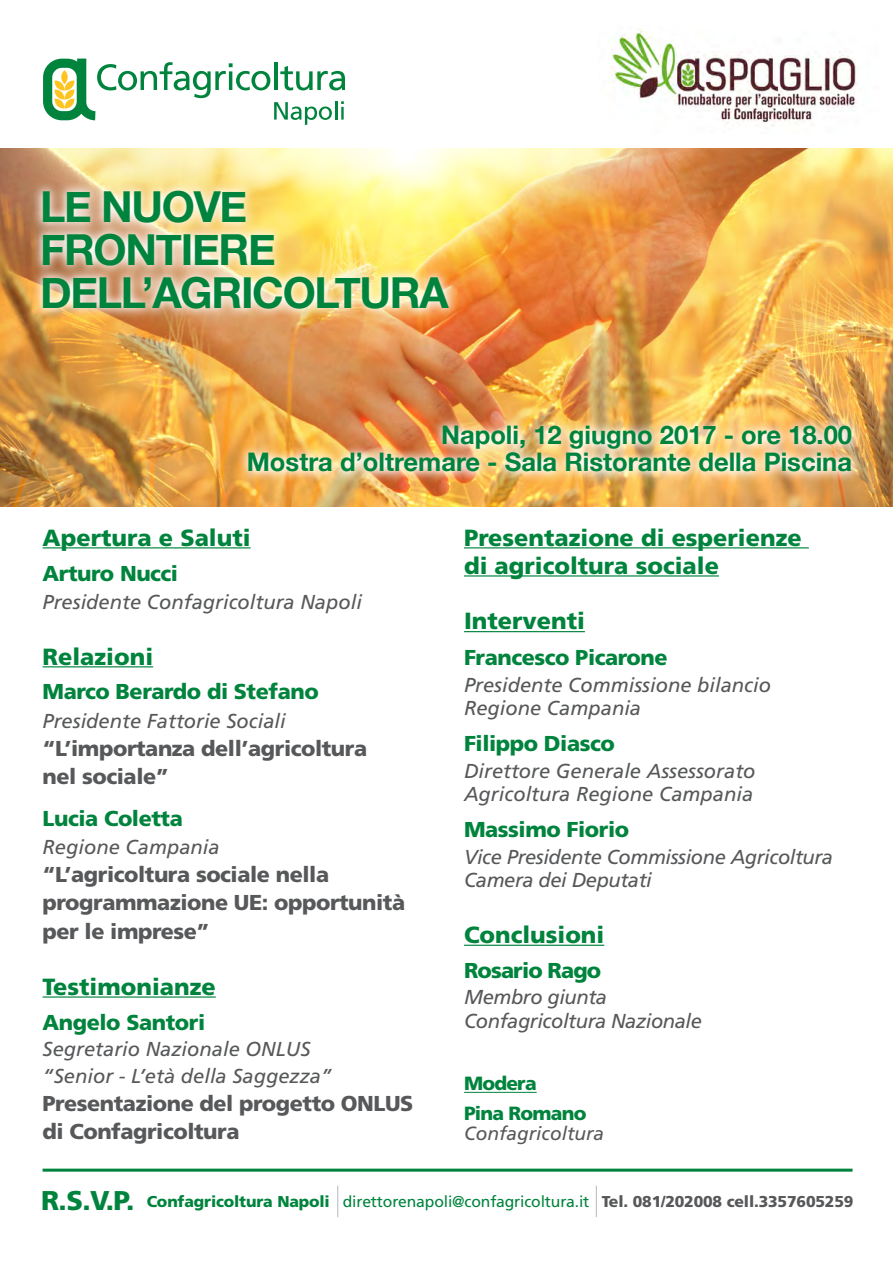
<style>
.page{position:relative;width:893px;height:1263px;background:#fff}
.page>*{position:absolute;margin:0;border:0;box-sizing:border-box;transform-origin:0 0}
.t1{font:700 42.75px "Helvetica Neue";letter-spacing:-.03em;color:#00843d}
.t2{font:900 27.15px "Frutiger LT Std";color:#00843d}
.t3{font:700 25.5px "Helvetica Neue";color:#00843d}
.t4{font:900 23.4px "Frutiger LT Std";color:#00843d}
.t5{font:900 21.6px "Frutiger LT Std";letter-spacing:-.02em;color:#57585a}
.t6{font:900 21.6px "Frutiger LT Std";letter-spacing:-.02em;color:#00843d}
.t7{font:900 21.6px "Frutiger LT Std";letter-spacing:-.04em;color:#00843d}
.t8{font:italic 20.1px "Frutiger LT Std";color:#57585a}
.t9{font:italic 20.1px "Frutiger LT Std";letter-spacing:-.02em;color:#57585a}
.t10{font:900 19.05px "Frutiger LT Std";letter-spacing:-.04em;color:#00843d}
.t11{font:italic 19.05px "Frutiger LT Std";color:#57585a}
.t12{font:15.75px "Frutiger LT Std";letter-spacing:-.01em;color:#00843d}
.s1{font-weight:900}
.s2{font-weight:900;color:#57585a}
</style>
<div class="page">
<img style="left:0;top:148px;width:893px;height:359px">
<img style="left:611px;top:28px;width:247px;height:98px">
<div style="left:43px;top:59px;width:43px;height:61px;border:9px solid #00843d;border-radius:14px"></div>
<svg style="left:55px;top:58px;width:290px;height:67px"></svg>
<svg style="left:43px;top:1168px;width:809px;height:4px;background:#3fa26c"></svg>
<img style="left:31px;top:180px;width:832px;height:303px">
<hr style="left:43px;top:547px;width:208px;height:1px;background:#00843d">
<hr style="left:43px;top:666px;width:110px;height:1px;background:#00843d">
<hr style="left:43px;top:996px;width:173px;height:2px;background:#00843d">
<hr style="left:464px;top:547px;width:345px;height:1px;background:#00843d">
<hr style="left:464px;top:575px;width:255px;height:1px;background:#00843d">
<hr style="left:464px;top:631px;width:121px;height:1px;background:#00843d">
<hr style="left:464px;top:945px;width:140px;height:1px;background:#00843d">
<hr style="left:464px;top:1092px;width:73px;height:1px;background:#00843d">
<hr style="left:337px;top:1185px;width:1px;height:32px;background:#babbbe">
<hr style="left:596px;top:1185px;width:1px;height:32px;background:#babbbe">
<p class="t1" style="left:40px;top:174px;width:209px">LE NUOVE</p>
<p class="t1" style="left:40px;top:216px;width:237px">FRONTIERE</p>
<p class="t1" style="left:40px;top:259px;width:410px">DELL’AGRICOLTURA</p>
<p class="t3" style="left:441px;top:415px;width:412px">Napoli, 12 giugno 2017 - ore 18.00</p>
<p class="t3" style="left:247px;top:442px;width:607px">Mostra d’oltremare - Sala Ristorante della Piscina</p>
<p class="t4" style="left:43px;top:523px;width:209px">Apertura e Saluti</p>
<p class="t6" style="left:43px;top:560px;width:137px">Arturo Nucci</p>
<p class="t8" style="left:43px;top:590px;width:321px">Presidente Confagricoltura Napoli</p>
<p class="t4" style="left:43px;top:642px;width:112px">Relazioni</p>
<p class="t6" style="left:43px;top:679px;width:278px">Marco Berardo di Stefano</p>
<p class="t8" style="left:43px;top:709px;width:245px">Presidente Fattorie Sociali</p>
<p class="t5" style="left:43px;top:735px;width:326px">“L’importanza dell’agricoltura</p>
<p class="t5" style="left:43px;top:764px;width:128px">nel sociale”</p>
<p class="t6" style="left:43px;top:805px;width:142px">Lucia Coletta</p>
<p class="t8" style="left:43px;top:835px;width:179px">Regione Campania</p>
<p class="t5" style="left:43px;top:861px;width:288px">“L’agricoltura sociale nella</p>
<p class="t5" style="left:43px;top:890px;width:364px">programmazione UE: opportunità</p>
<p class="t5" style="left:43px;top:918px;width:169px">per le imprese”</p>
<p class="t4" style="left:43px;top:972px;width:175px">Testimonianze</p>
<p class="t6" style="left:43px;top:1009px;width:164px">Angelo Santori</p>
<p class="t8" style="left:43px;top:1037px;width:269px">Segretario Nazionale ONLUS</p>
<p class="t8" style="left:43px;top:1064px;width:291px">“Senior - L’età della Saggezza”</p>
<p class="t5" style="left:43px;top:1090px;width:372px">Presentazione del progetto ONLUS</p>
<p class="t5" style="left:43px;top:1119px;width:198px">di Confagricoltura</p>
<p class="t4" style="left:464px;top:523px;width:339px">Presentazione di esperienze</p>
<p class="t4" style="left:464px;top:551px;width:256px">di agricoltura sociale</p>
<p class="t4" style="left:464px;top:607px;width:122px">Interventi</p>
<p class="t6" style="left:464px;top:645px;width:205px">Francesco Picarone</p>
<p class="t8" style="left:464px;top:673px;width:309px">Presidente Commissione bilancio</p>
<p class="t8" style="left:464px;top:697px;width:179px">Regione Campania</p>
<p class="t6" style="left:464px;top:731px;width:152px">Filippo Diasco</p>
<p class="t8" style="left:464px;top:759px;width:293px">Direttore Generale Assessorato</p>
<p class="t8" style="left:464px;top:783px;width:291px">Agricoltura Regione Campania</p>
<p class="t6" style="left:464px;top:817px;width:167px">Massimo Fiorio</p>
<p class="t9" style="left:464px;top:845px;width:371px">Vice Presidente Commissione Agricoltura</p>
<p class="t9" style="left:464px;top:868px;width:189px">Camera dei Deputati</p>
<p class="t4" style="left:464px;top:920px;width:142px">Conclusioni</p>
<p class="t7" style="left:464px;top:957px;width:139px">Rosario Rago</p>
<p class="t9" style="left:464px;top:986px;width:145px">Membro giunta</p>
<p class="t9" style="left:464px;top:1009px;width:239px">Confagricoltura Nazionale</p>
<p class="t10" style="left:464px;top:1072px;width:74px">Modera</p>
<p class="t10" style="left:464px;top:1102px;width:124px">Pina Romano</p>
<p class="t11" style="left:464px;top:1122px;width:142px">Confagricoltura</p>
<p class="t2" style="left:41px;top:1184px;width:95px">R.S.V.P.</p>
<p class="t12" style="left:147px;top:1192px;width:708px"><span class="s1">Confagricoltura Napoli</span> direttorenapoli@confagricoltura.it <span class="s2">Tel. 081/202008 cell.3357605259</span></p>
</div>
